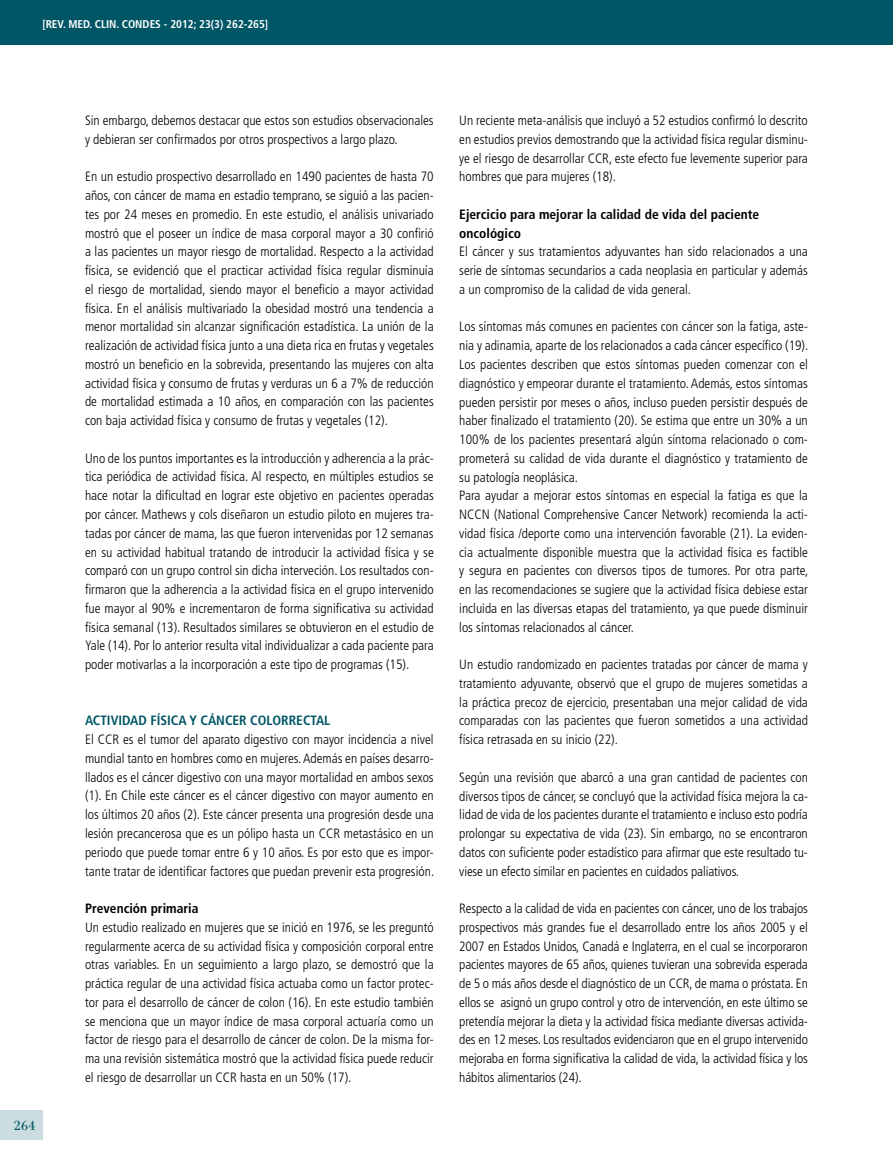
<style>
.page{position:relative;width:893px;height:1170px;background:#fff}
.page>*{position:absolute;margin:0;border:0;box-sizing:border-box;transform-origin:0 0}
.t1{font:19.5px "Filosofia Grand Caps";color:#005664;scale:1.1 1}
.t2{font:300 condensed 13.5px/18.8px "Frutiger";color:#000;text-align:justify}
.t3{font:700 condensed 13.5px/18.8px "Frutiger";color:#000}
.t4{font:700 condensed 13.5px "Frutiger";color:#005664}
.t5{font:700 condensed 11.25px "Frutiger";color:#fff}
</style>
<div class="page">
<div style="left:0;top:1110px;width:43px;height:30px;background:#cbdde0"></div>
<div style="left:0;top:0;width:893px;height:44px;background:#005664"></div>
<p class="t5" style="left:42px;top:17px;width:227px">[REV. MED. CLIN. CONDES - 2012; 23(3) 262-265]</p>
<h1 class="t1" style="left:14px;top:1113px;width:22px">264</h1>
<p class="t2" style="left:85px;top:111px;width:350px">Sin embargo, debemos destacar que estos son estudios observacionales y debieran ser confirmados por otros prospectivos a largo plazo.</p>
<p class="t2" style="left:85px;top:167px;width:350px">En un estudio prospectivo desarrollado en 1490 pacientes de hasta 70 años, con cáncer de mama en estadio temprano, se siguió a las pacien&shy;tes por 24 meses en promedio. En este estudio, el análisis univariado mostró que el poseer un índice de masa corporal mayor a 30 confirió a las pacientes un mayor riesgo de mortalidad. Respecto a la actividad física, se evidenció que el practicar actividad física regular disminuía el riesgo de mortalidad, siendo mayor el beneficio a mayor actividad física. En el análisis multivariado la obesidad mostró una tendencia a menor mortalidad sin alcanzar significación estadística. La unión de la realización de actividad física junto a una dieta rica en frutas y vegetales mostró un beneficio en la sobrevida, presentando las mujeres con alta actividad física y consumo de frutas y verduras un 6 a 7% de reducción de mortalidad estimada a 10 años, en comparación con las pacientes con baja actividad física y consumo de frutas y vegetales (12).</p>
<p class="t2" style="left:85px;top:449px;width:350px">Uno de los puntos importantes es la introducción y adherencia a la prác&shy;tica periódica de actividad física. Al respecto, en múltiples estudios se hace notar la dificultad en lograr este objetivo en pacientes operadas por cáncer. Mathews y cols diseñaron un estudio piloto en mujeres tra&shy;tadas por cáncer de mama, las que fueron intervenidas por 12 semanas en su actividad habitual tratando de introducir la actividad física y se comparó con un grupo control sin dicha interveción. Los resultados con&shy;firmaron que la adherencia a la actividad física en el grupo intervenido fue mayor al 90% e incrementaron de forma significativa su actividad física semanal (13). Resultados similares se obtuvieron en el estudio de Yale (14). Por lo anterior resulta vital individualizar a cada paciente para poder motivarlas a la incorporación a este tipo de programas (15).</p>
<p class="t4" style="left:85px;top:712px;width:8px">Activid</p>
<p class="t4" style="left:130px;top:712px;width:95px">ad física y cáncer</p>
<p class="t4" style="left:250px;top:712px;width:9px">colorrect</p>
<p class="t4" style="left:316px;top:712px;width:13px">al</p>
<p class="t2" style="left:85px;top:730px;width:351px">El CCR es el tumor del aparato digestivo con mayor incidencia a nivel mundial tanto en hombres como en mujeres. Además en países desarro&shy;llados es el cáncer digestivo con una mayor mortalidad en ambos sexos (1). En Chile este cáncer es el cáncer digestivo con mayor aumento en los últimos 20 años (2). Este cáncer presenta una progresión desde una lesión precancerosa que es un pólipo hasta un CCR metastásico en un periodo que puede tomar entre 6 y 10 años. Es por esto que es impor&shy;tante tratar de identificar factores que puedan prevenir esta progresión.</p>
<p class="t3" style="left:85px;top:898px;width:115px">Prevención primaria</p>
<p class="t2" style="left:85px;top:917px;width:350px">Un estudio realizado en mujeres que se inició en 1976, se les preguntó regularmente acerca de su actividad física y composición corporal entre otras variables. En un seguimiento a largo plazo, se demostró que la práctica regular de una actividad física actuaba como un factor protec&shy;tor para el desarrollo de cáncer de colon (16). En este estudio también se menciona que un mayor índice de masa corporal actuaría como un factor de riesgo para el desarrollo de cáncer de colon. De la misma for&shy;ma una revisión sistemática mostró que la actividad física puede reducir el riesgo de desarrollar un CCR hasta en un 50% (17).</p>
<p class="t2" style="left:459px;top:111px;width:350px">Un reciente meta-análisis que incluyó a 52 estudios confirmó lo descrito en estudios previos demostrando que la actividad física regular disminu&shy;ye el riesgo de desarrollar CCR, este efecto fue levemente superior para hombres que para mujeres (18).</p>
<p class="t3" style="left:459px;top:205px;width:302px">Ejercicio para mejorar la calidad de vida del paciente oncológico</p>
<p class="t2" style="left:459px;top:242px;width:350px">El cáncer y sus tratamientos adyuvantes han sido relacionados a una serie de síntomas secundarios a cada neoplasia en particular y además a un compromiso de la calidad de vida general.</p>
<p class="t2" style="left:459px;top:317px;width:351px;text-align:left">Los síntomas más comunes en pacientes con cáncer son la fatiga, aste&shy;nia y adinamia, aparte de los relacionados a cada cáncer específico (19).<br>Los pacientes describen que estos síntomas pueden comenzar con el diagnóstico y empeorar durante el tratamiento. Además, estos síntomas pueden persistir por meses o años, incluso pueden persistir después de haber finalizado el tratamiento (20). Se estima que entre un 30% a un 100% de los pacientes presentará algún síntoma relacionado o com&shy;prometerá su calidad de vida durante el diagnóstico y tratamiento de su patología neoplásica.<br>Para ayudar a mejorar estos síntomas en especial la fatiga es que la NCCN (National Comprehensive Cancer Network) recomienda la acti&shy;vidad física /deporte como una intervención favorable (21). La eviden&shy;cia actualmente disponible muestra que la actividad física es factible y segura en pacientes con diversos tipos de tumores. Por otra parte, en las recomendaciones se sugiere que la actividad física debiese estar incluida en las diversas etapas del tratamiento, ya que puede disminuir los síntomas relacionados al cáncer.</p>
<p class="t2" style="left:459px;top:655px;width:350px">Un estudio randomizado en pacientes tratadas por cáncer de mama y tratamiento adyuvante, observó que el grupo de mujeres sometidas a la práctica precoz de ejercicio, presentaban una mejor calidad de vida comparadas con las pacientes que fueron sometidos a una actividad física retrasada en su inicio (22).</p>
<p class="t2" style="left:459px;top:767px;width:350px">Según una revisión que abarcó a una gran cantidad de pacientes con diversos tipos de cáncer, se concluyó que la actividad física mejora la ca&shy;lidad de vida de los pacientes durante el tratamiento e incluso esto podría prolongar su expectativa de vida (23). Sin embargo, no se encontraron datos con suficiente poder estadístico para afirmar que este resultado tu&shy;viese un efecto similar en pacientes en cuidados paliativos.</p>
<p class="t2" style="left:459px;top:899px;width:350px">Respecto a la calidad de vida en pacientes con cáncer, uno de los trabajos prospectivos más grandes fue el desarrollado entre los años 2005 y el 2007 en Estados Unidos, Canadá e Inglaterra, en el cual se incorporaron pacientes mayores de 65 años, quienes tuvieran una sobrevida esperada de 5 o más años desde el diagnóstico de un CCR, de mama o próstata. En ellos se asignó un grupo control y otro de intervención, en este último se pretendía mejorar la dieta y la actividad física mediante diversas activida&shy;des en 12 meses. Los resultados evidenciaron que en el grupo intervenido mejoraba en forma significativa la calidad de vida, la actividad física y los hábitos alimentarios (24).</p>
</div>
